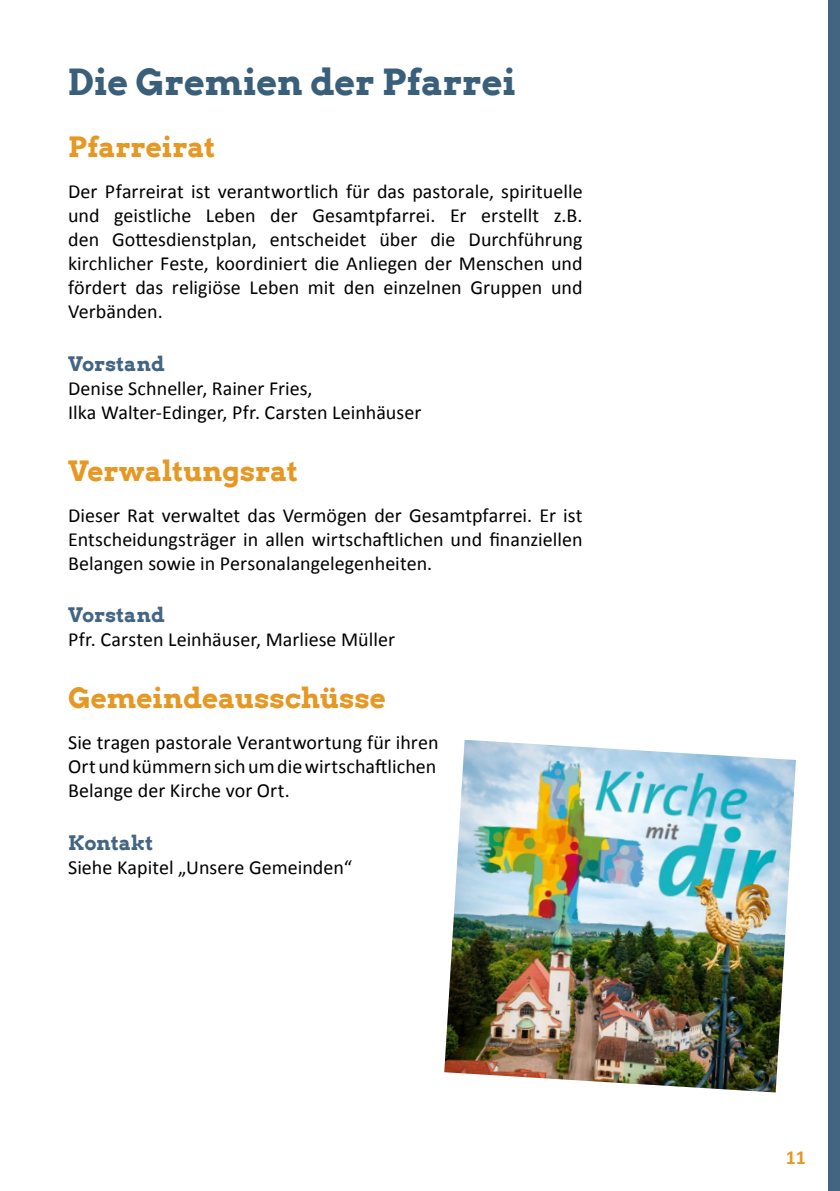
<style>
.page{position:relative;width:840px;height:1191px;background:#fff}
.page>*{position:absolute;margin:0;border:0;box-sizing:border-box;transform-origin:0 0}
.Überschrift_1{font:700 36px "Arvo";letter-spacing:-.005em;color:#395f7b}
.Überschrift_2{font:700 28px "Arvo";letter-spacing:-.005em;color:#e69825}
.t1{font:20px/24px "Calibri";color:#000;text-align:justify}
.Überschrift_3{font:700 20px "Arvo";letter-spacing:.005em;color:#446582}
.t2{font:700 20px "Calibri";color:#e69825}
</style>
<div class="page">
<div style="left:828px;top:0;width:11px;height:1191px;background:#446582"></div>
<img style="left:444px;top:740px;width:351px;height:352px">
<p class="Überschrift_1" style="left:68px;top:60px;width:449px">Die Gremien der Pfarrei</p>
<p class="Überschrift_2" style="left:68px;top:130px;width:149px">Pfarreirat</p>
<p class="t1" style="left:68px;top:179px;width:515px">Der Pfarreirat ist verantwortlich für das pastorale, spirituelle und geistliche Leben der Gesamtpfarrei. Er erstellt z.B. den Gottesdienstplan, entscheidet über die Durchführung kirchlicher Feste, koordiniert die Anliegen der Menschen und fördert das religiöse Leben mit den einzelnen Gruppen und Verbänden.</p>
<p class="Überschrift_3" style="left:68px;top:351px;width:98px">Vorstand</p>
<p class="t1" style="left:68px;top:375px;width:354px">Denise Schneller, Rainer Fries,<br>Ilka Walter-Edinger, Pfr. Carsten Leinhäuser</p>
<p class="Überschrift_2" style="left:68px;top:453px;width:231px">Verwaltungsrat</p>
<p class="t1" style="left:68px;top:502px;width:516px">Dieser Rat verwaltet das Vermögen der Gesamtpfarrei. Er ist Entscheidungsträger in allen wirtschaftlichen und finanziellen Belangen sowie in Personalangelegenheiten.</p>
<p class="Überschrift_3" style="left:68px;top:602px;width:98px">Vorstand</p>
<p class="t1" style="left:68px;top:627px;width:328px">Pfr. Carsten Leinhäuser, Marliese Müller</p>
<p class="Überschrift_2" style="left:68px;top:680px;width:319px">Gemeindeausschüsse</p>
<p class="t1" style="left:68px;top:730px;width:371px">Sie tragen pastorale Verantwortung für ihren Ort und kümmern sich um die wirtschaftlichen Belange der Kirche vor Ort.</p>
<p class="Überschrift_3" style="left:68px;top:830px;width:87px">Kontakt</p>
<p class="t1" style="left:68px;top:854px;width:285px">Siehe Kapitel „Unsere Gemeinden“</p>
<p class="t2" style="left:785px;top:1143px;width:22px">11</p>
</div>
